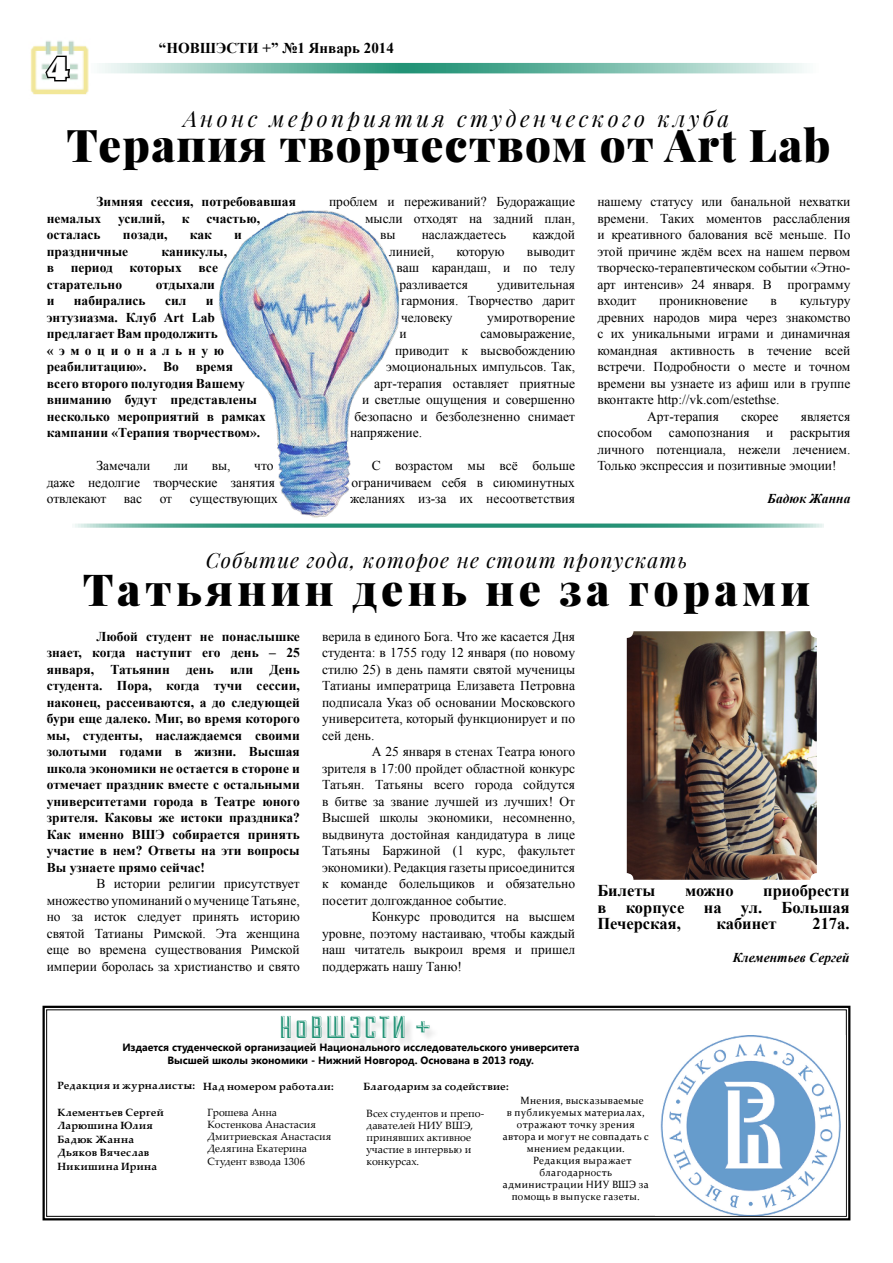
<style>
.page{position:relative;width:893px;height:1263px;background:#fff}
.page>*{position:absolute;margin:0;border:0;box-sizing:border-box;transform-origin:0 0}
.t1{font:900 45px "Playfair Display";letter-spacing:.03em;color:#000}
.t2{font:900 44.1px "Playfair Display";letter-spacing:.1em;color:#000}
.t3{font:34.2px "Granite";color:#fff;scale:.83 1}
.t4{font:31.5px "AA Duke";letter-spacing:.08em;color:#229376;scale:1.18 1}
.t5{font:italic 22.5px "Playfair Display";letter-spacing:.15em;color:#000}
.t6{font:italic 21px "Playfair Display";letter-spacing:.05em;color:#000}
.t7{font:700 16.5px/16.5px "Times New Roman";color:#000;text-align:justify}
.t8{font:700 15px "Times New Roman";color:#000}
.t9{font:13.5px/16.5px "Times New Roman";color:#000;text-align:justify}
.t10{font:700 13.5px/16.5px "Times New Roman";color:#000}
.t11{font:italic 700 13.5px "Times New Roman";color:#000}
.t12{font:10.5px "Constantia";letter-spacing:.04em;color:#000}
.t13{font:10.5px/12px "Palatino Linotype";color:#000}
.t14{font:700 10.5px/12.6px "Segoe UI";color:#000;text-align:center}
.t15{font:700 10.5px/13.5px "Palatino Linotype";letter-spacing:.03em;color:#000}
</style>
<div class="page">
<img style="left:219px;top:210px;width:181px;height:301px">
<img style="left:30px;top:41px;width:59px;height:54px">
<svg style="left:42px;top:1005px;width:809px;height:216px"></svg>
<div style="left:46px;top:1009px;width:801px;height:208px;border:1px solid #000"></div>
<img style="left:656px;top:1035px;width:190px;height:181px">
<div style="left:283px;top:1017px;width:157px;height:31px;background:#f8f8f8"></div>
<svg style="left:44px;top:45px;width:28px;height:50px"></svg>
<div style="left:56px;top:511px;width:781px;height:17px;background:#000;opacity:.5"></div>
<svg style="left:99px;top:63px;width:705px;height:10px;background:#82c1b1"></svg>
<img style="left:627px;top:631px;width:190px;height:249px">
<h3 class="t3" style="left:47px;top:50px;width:29px">4</h3>
<p class="t8" style="left:159px;top:37px;width:236px">“НОВШЭСТИ +” №1 Январь 2014</p>
<h3 class="t5" style="left:183px;top:104px;width:547px">Анонс мероприятия студенческого клуба</h3>
<h1 class="t1" style="left:67px;top:116px;width:766px">Терапия творчеством от Art Lab</h1>
<p class="t10" style="left:47px;top:193px;width:251px;text-indent:50px">Зимняя сессия, потребовавшая немалых</p>
<p class="t10" style="left:118px;top:210px;width:48px">усилий,</p>
<p class="t10" style="left:182px;top:210px;width:9px">к</p>
<p class="t10" style="left:206px;top:210px;width:55px">счастью,</p>
<p class="t10" style="left:47px;top:226px;width:55px">осталась</p>
<p class="t10" style="left:123px;top:226px;width:46px">позади,</p>
<p class="t10" style="left:190px;top:226px;width:24px">как</p>
<p class="t10" style="left:234px;top:226px;width:9px">и</p>
<p class="t10" style="left:47px;top:243px;width:83px">праздничные</p>
<p class="t10" style="left:47px;top:243px;width:182px;text-indent:115px">каникулы, в период которых все старательно</p>
<p class="t10" style="left:156px;top:276px;width:61px">отдыхали</p>
<p class="t10" style="left:47px;top:292px;width:9px">и</p>
<p class="t10" style="left:74px;top:292px;width:73px">набирались</p>
<p class="t10" style="left:165px;top:292px;width:23px">сил</p>
<p class="t10" style="left:47px;top:292px;width:221px;text-indent:159px">и энтузиазма. Клуб Art Lab предлагает Вам продолжить «эмоциональную реабилитацию». Во время всего второго полугодия Вашему вниманию будут представлены несколько мероприятий в рамках кампании «Терапия творчеством».</p>
<p class="t9" style="left:97px;top:457px;width:55px">Замечали</p>
<p class="t9" style="left:174px;top:457px;width:15px">ли</p>
<p class="t9" style="left:212px;top:457px;width:20px">вы,</p>
<p class="t9" style="left:47px;top:457px;width:230px;text-indent:207px">что даже недолгие творческие занятия отвлекают</p>
<p class="t9" style="left:124px;top:490px;width:20px">вас</p>
<p class="t9" style="left:160px;top:490px;width:14px">от</p>
<p class="t9" style="left:190px;top:490px;width:90px">существующих</p>
<p class="t9" style="left:329px;top:193px;width:248px">проблем и переживаний? Будоражащие</p>
<p class="t9" style="left:365px;top:210px;width:211px">мысли отходят на задний план,</p>
<p class="t9" style="left:380px;top:226px;width:17px">вы</p>
<p class="t9" style="left:422px;top:226px;width:86px">наслаждаетесь</p>
<p class="t9" style="left:533px;top:226px;width:44px">каждой</p>
<p class="t9" style="left:389px;top:243px;width:46px">линией,</p>
<p class="t9" style="left:456px;top:243px;width:50px">которую</p>
<p class="t9" style="left:397px;top:243px;width:180px;text-indent:130px">выводит ваш карандаш, и по телу разливается</p>
<p class="t9" style="left:401px;top:276px;width:176px;text-indent:96px">удивительная гармония. Творчество дарит человеку</p>
<p class="t9" style="left:487px;top:309px;width:89px">умиротворение</p>
<p class="t9" style="left:400px;top:325px;width:9px">и</p>
<p class="t9" style="left:480px;top:325px;width:96px">самовыражение,</p>
<p class="t9" style="left:395px;top:342px;width:182px">приводит к высвобождению</p>
<p class="t9" style="left:386px;top:358px;width:191px">эмоциональных импульсов. Так,</p>
<p class="t9" style="left:374px;top:375px;width:202px">арт-терапия оставляет приятные</p>
<p class="t9" style="left:362px;top:391px;width:214px">и светлые ощущения и совершенно</p>
<p class="t9" style="left:355px;top:408px;width:222px">безопасно и безболезненно снимает</p>
<p class="t9" style="left:350px;top:424px;width:74px">напряжение.</p>
<p class="t9" style="left:350px;top:457px;width:226px;text-indent:22px">С возрастом мы всё больше ограничиваем себя в сиюминутных желаниях из-за их несоответствия</p>
<p class="t9" style="left:597px;top:193px;width:255px">нашему статусу или банальной нехватки времени. Таких моментов расслабления и креативного балования всё меньше. По этой причине ждём всех на нашем первом творческо-терапевтическом событии «Этно&shy;арт интенсив» 24 января. В программу входит</p>
<p class="t9" style="left:659px;top:292px;width:90px">проникновение</p>
<p class="t9" style="left:770px;top:292px;width:8px">в</p>
<p class="t9" style="left:800px;top:292px;width:52px">культуру</p>
<p class="t9" style="left:597px;top:309px;width:255px">древних народов мира через знакомство</p>
<p class="t9" style="left:597px;top:325px;width:255px">с их уникальными играми и динамичная</p>
<p class="t9" style="left:597px;top:342px;width:255px">командная активность в течение всей</p>
<p class="t9" style="left:597px;top:358px;width:255px">встречи. Подробности о месте и точном</p>
<p class="t9" style="left:597px;top:375px;width:255px">времени вы узнаете из афиш или в группе</p>
<p class="t9" style="left:597px;top:391px;width:184px">вконтакте http://vk.com/estethse.</p>
<p class="t9" style="left:647px;top:408px;width:73px">Арт-терапия</p>
<p class="t9" style="left:741px;top:408px;width:39px">скорее</p>
<p class="t9" style="left:597px;top:408px;width:255px;text-indent:203px">является способом самопознания и раскрытия личного потенциала, нежели лечением.<br>Только экспрессия и позитивные эмоции!</p>
<p class="t11" style="left:767px;top:489px;width:84px">Бадюк Жанна</p>
<h3 class="t6" style="left:206px;top:547px;width:483px">Событие года, которое не стоит пропускать</h3>
<h2 class="t2" style="left:83px;top:561px;width:729px">Татьянин день не за горами</h2>
<p class="t10" style="left:47px;top:627px;width:255px;text-align:justify;text-indent:50px">Любой студент не понаслышке знает, когда наступит его день – 25 января, Татьянин день или День студента. Пора, когда тучи сессии, наконец, рассеиваются, а до следующей бури еще далеко. Миг, во время которого мы, студенты, наслаждаемся своими золотыми годами в жизни. Высшая школа экономики не остается в стороне и отмечает праздник вместе с остальными университетами города в Театре юного зрителя. Каковы же истоки праздника?<br>Как именно ВШЭ собирается принять участие в нем? Ответы на эти вопросы Вы узнаете прямо сейчас!</p>
<p class="t9" style="left:47px;top:875px;width:255px;text-indent:50px">В истории религии присутствует множество упоминаний о мученице Татьяне, но за исток следует принять историю святой Татианы Римской. Эта женщина еще во времена существования Римской империи боролась за христианство и свято</p>
<p class="t9" style="left:322px;top:628px;width:255px">верила в единого Бога. Что же касается Дня студента: в 1755 году 12 января (по новому стилю 25) в день памяти святой мученицы Татианы императрица Елизавета Петровна подписала Указ об основании Московского университета, который функционирует и по сей день.</p>
<p class="t9" style="left:322px;top:743px;width:255px;text-indent:50px">А 25 января в стенах Театра юного зрителя в 17:00 пройдет областной конкурс Татьян. Татьяны всего города сойдутся в битве за звание лучшей из лучших! От Высшей школы экономики, несомненно, выдвинута достойная кандидатура в лице Татьяны Баржиной (1 курс, факультет экономики). Редакция газеты присоединится к команде болельщиков и обязательно посетит долгожданное событие.</p>
<p class="t9" style="left:322px;top:908px;width:255px;text-indent:50px">Конкурс проводится на высшем уровне, поэтому настаиваю, чтобы каждый наш читатель выкроил время и пришел поддержать нашу Таню!</p>
<h3 class="t4" style="left:280px;top:1008px;width:129px">НоВШЭСТИ +</h3>
<p class="t7" style="left:597px;top:882px;width:254px;text-indent:166px">приобрести в корпусе на ул. Большая Печерская,</p>
<p class="t7" style="left:597px;top:882px;width:59px">Билеты</p>
<p class="t7" style="left:685px;top:882px;width:50px">можно</p>
<p class="t7" style="left:716px;top:915px;width:62px">кабинет</p>
<p class="t7" style="left:812px;top:915px;width:39px">217а.</p>
<p class="t11" style="left:733px;top:948px;width:118px">Клементьев Сергей</p>
<p class="t14" style="left:122px;top:1041px;width:458px">Издается студенческой организацией Национального исследовательского университета<br>Высшей школы экономики - Нижний Новгород. Основана в 2013 году.</p>
<p class="t15" style="left:57px;top:1078px;width:139px">Редакция и журналисты:</p>
<p class="t15" style="left:57px;top:1105px;width:108px">Клементьев Сергей<br>Ларюшина Юлия<br>Бадюк Жанна<br>Дьяков Вячеслав<br>Никишина Ирина</p>
<p class="t13" style="left:207px;top:1106px;width:125px">Грошева Анна<br>Костенкова Анастасия<br>Дмитриевская Анастасия<br>Делягина Екатерина</p>
<p class="t15" style="left:203px;top:1079px;width:132px">Над номером работали:</p>
<p class="t15" style="left:364px;top:1079px;width:147px">Благодарим за содействие:</p>
<p class="t12" style="left:521px;top:1093px;width:125px">Мнения, высказываемые</p>
<p class="t12" style="left:507px;top:1105px;width:139px">в публикуемых материалах,</p>
<p class="t12" style="left:517px;top:1117px;width:119px">отражают точку зрения</p>
<p class="t12" style="left:503px;top:1129px;width:148px">автора и могут не совпадать с</p>
<p class="t12" style="left:527px;top:1141px;width:100px">мнением редакции.</p>
<p class="t12" style="left:533px;top:1153px;width:100px">Редакция выражает</p>
<p class="t12" style="left:539px;top:1165px;width:74px">благодарность</p>
<p class="t12" style="left:503px;top:1177px;width:147px">администрации НИУ ВШЭ за</p>
<p class="t12" style="left:512px;top:1189px;width:130px">помощь в выпуске газеты.</p>
<p class="t13" style="left:367px;top:1107px;width:119px">Всех студентов и препо&shy;давателей НИУ ВШЭ, принявших активное участие в интервью и конкурсах.</p>
<p class="t13" style="left:207px;top:1155px;width:99px">Студент взвода 1306</p>
</div>
